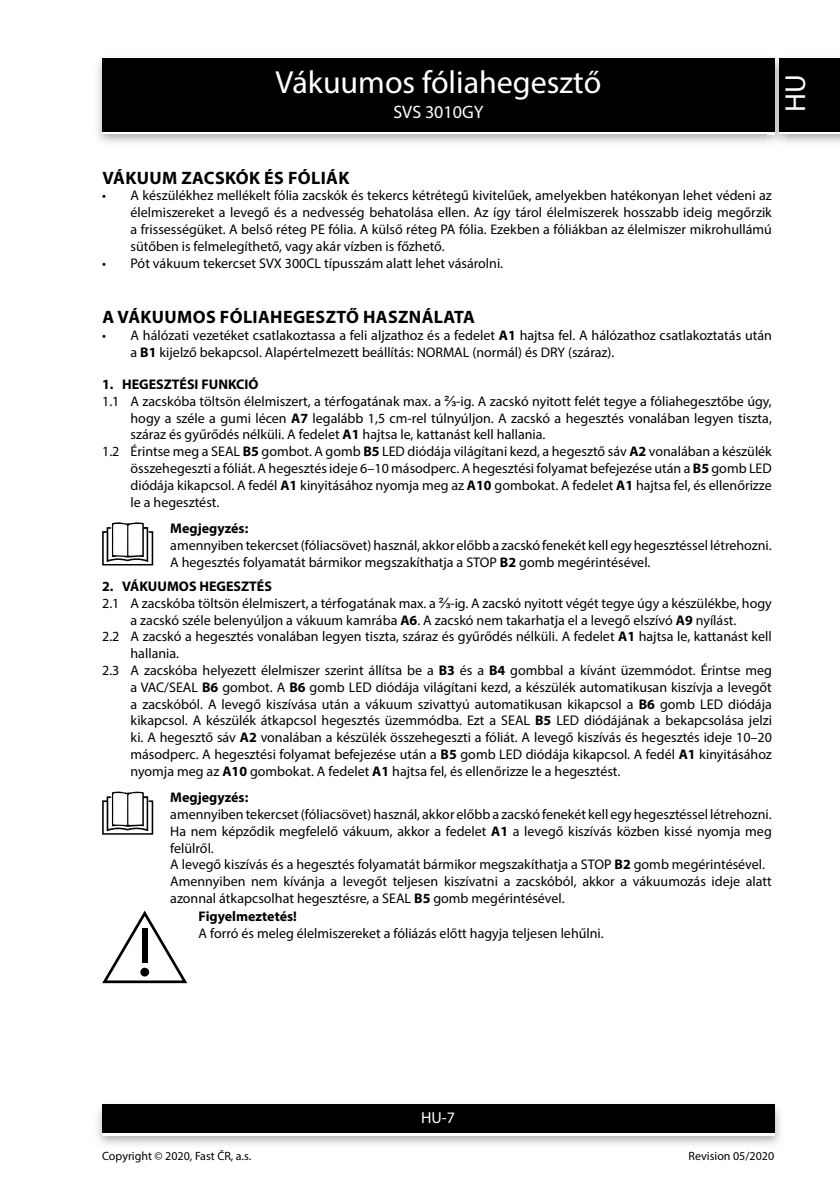
<style>
.page{position:relative;width:840px;height:1191px;background:#fff}
.page>*{position:absolute;margin:0;border:0;box-sizing:border-box;transform-origin:0 0}
.t1{font:32px "Myriad Pro";color:#fff}
.t2{font:29px "Myriad Pro";color:#fff}
.t3{font:700 18px "Myriad Pro";letter-spacing:.02em;color:#000}
.t4{font:18px "Myriad Pro";color:#fff}
.t5{font:16px "Myriad Pro";color:#fff}
.t6{font:14px/16.8px "Myriad Pro";color:#000}
.t7{font:700 14px "Myriad Pro";color:#000}
.t8{font:12px "Myriad Pro";color:#000}
.s1{font-weight:700}
.s2{font-family:"Arial"}
</style>
<div class="page">
<div style="left:102px;top:61px;width:672px;height:73px;background:linear-gradient(to right,#000,#000)"></div>
<div style="left:102px;top:58px;width:672px;height:73px;background:#000"></div>
<img style="left:97px;top:1104px;width:684px;height:41px">
<div style="left:102px;top:1107px;width:672px;height:28px;background:linear-gradient(to right,#fff,#fff)"></div>
<div style="left:102px;top:1104px;width:672px;height:28px;background:#000"></div>
<img style="left:767px;top:56px;width:18px;height:89px">
<svg style="left:767px;top:131px;width:7px;height:3px"></svg>
<img style="left:767px;top:58px;width:7px;height:3px">
<img style="left:767px;top:61px;width:7px;height:70px">
<div style="left:778px;top:61px;width:61px;height:73px;background:linear-gradient(to right,#000,#000)"></div>
<div style="left:778px;top:58px;width:61px;height:73px;background:#000"></div>
<svg style="left:102px;top:522px;width:51px;height:43px"></svg>
<svg style="left:102px;top:791px;width:51px;height:43px"></svg>
<svg style="left:102px;top:910px;width:85px;height:73px"></svg>
<div style="left:142px;top:928px;width:5px;height:35px;background:#000"></div>
<div style="left:140px;top:967px;width:9px;height:9px;background:#000;border-radius:50%"></div>
<h1 class="t1" style="left:275px;top:62px;width:327px">Vákuumos fóliahegesztő</h1>
<p class="t4" style="left:393px;top:101px;width:91px">SVS 3010GY</p>
<h2 class="t2" style="left:777px;top:112px;width:39px;rotate:-90deg">HU</h2>
<p class="t3" style="left:102px;top:166px;width:248px">VÁKUUM ZACSKÓK ÉS FÓLIÁK</p>
<p class="t6" style="left:130px;top:187px;width:642px;text-align:justify;text-indent:-28px">• A készülékhez mellékelt fólia zacskók és tekercs kétrétegű kivitelűek, amelyekben hatékonyan lehet védeni az élelmiszereket a levegő és a nedvesség behatolása ellen. Az így tárol élelmiszerek hosszabb ideig megőrzik a frissességüket. A belső réteg PE fólia. A külső réteg PA fólia. Ezekben a fóliákban az élelmiszer mikrohullámú sütőben is felmelegíthető, vagy akár vízben is főzhető.</p>
<p class="t6" style="left:102px;top:254px;width:402px">• Pót vákuum tekercset SVX 300CL típusszám alatt lehet vásárolni.</p>
<p class="t3" style="left:102px;top:305px;width:374px">A VÁKUUMOS FÓLIAHEGESZTŐ HASZNÁLATA</p>
<p class="t6" style="left:130px;top:326px;width:642px;text-indent:-28px">• A hálózati vezetéket csatlakoztassa a feli aljzathoz és a fedelet <span class="s1">A1</span> hajtsa fel. A hálózathoz csatlakoztatás után a <span class="s1">B1</span> kijelző bekapcsol. Alapértelmezett beállítás: NORMAL (normál) és DRY (száraz).</p>
<p class="t7" style="left:102px;top:375px;width:158px">1. HEGESZTÉSI FUNKCIÓ</p>
<p class="t6" style="left:102px;top:392px;width:670px">1.1 A zacskóba töltsön élelmiszert, a térfogatának max. a <span class="s2">⅔</span>-ig. A zacskó nyitott felét tegye a fóliahegesztőbe úgy,</p>
<p class="t6" style="left:130px;top:409px;width:642px">hogy a széle a gumi lécen <span class="s1">A7</span> legalább 1,5 cm-rel túlnyúljon. A zacskó a hegesztés vonalában legyen tiszta,</p>
<p class="t6" style="left:130px;top:426px;width:416px">száraz és gyűrődés nélküli. A fedelet <span class="s1">A1</span> hajtsa le, kattanást kell hallania.</p>
<p class="t6" style="left:102px;top:443px;width:670px">1.2 Érintse meg a SEAL <span class="s1">B5</span> gombot. A gomb <span class="s1">B5</span> LED diódája világítani kezd, a hegesztő sáv <span class="s1">A2</span> vonalában a készülék</p>
<p class="t6" style="left:130px;top:460px;width:642px">összehegeszti a fóliát. A hegesztés ideje 6–10 másodperc. A hegesztési folyamat befejezése után a <span class="s1">B5</span> gomb LED</p>
<p class="t6" style="left:130px;top:476px;width:642px">diódája kikapcsol. A fedél <span class="s1">A1</span> kinyitásához nyomja meg az <span class="s1">A10</span> gombokat. A fedelet <span class="s1">A1</span> hajtsa fel, és ellenőrizze</p>
<p class="t6" style="left:130px;top:493px;width:90px">le a hegesztést.</p>
<p class="t7" style="left:170px;top:519px;width:80px">Megjegyzés:</p>
<p class="t6" style="left:170px;top:536px;width:602px">amennyiben tekercset (fóliacsövet) használ, akkor előbb a zacskó fenekét kell egy hegesztéssel létrehozni.<br>A hegesztés folyamatát bármikor megszakíthatja a STOP <span class="s1">B2</span> gomb megérintésével.</p>
<p class="t7" style="left:102px;top:577px;width:171px">2. VÁKUUMOS HEGESZTÉS</p>
<p class="t6" style="left:102px;top:594px;width:670px">2.1 A zacskóba töltsön élelmiszert, a térfogatának max. a <span class="s2">⅔</span>-ig. A zacskó nyitott végét tegye úgy a készülékbe, hogy</p>
<p class="t6" style="left:130px;top:611px;width:607px">a zacskó széle belenyúljon a vákuum kamrába <span class="s1">A6</span>. A zacskó nem takarhatja el a levegő elszívó <span class="s1">A9</span> nyílást.</p>
<p class="t6" style="left:102px;top:628px;width:670px">2.2 A zacskó a hegesztés vonalában legyen tiszta, száraz és gyűrődés nélküli. A fedelet <span class="s1">A1</span> hajtsa le, kattanást kell</p>
<p class="t6" style="left:130px;top:645px;width:50px">hallania.</p>
<p class="t6" style="left:102px;top:661px;width:670px">2.3 A zacskóba helyezett élelmiszer szerint állítsa be a <span class="s1">B3</span> és a <span class="s1">B4</span> gombbal a kívánt üzemmódot. Érintse meg</p>
<p class="t6" style="left:130px;top:678px;width:642px">a VAC/SEAL <span class="s1">B6</span> gombot. A <span class="s1">B6</span> gomb LED diódája világítani kezd, a készülék automatikusan kiszívja a levegőt</p>
<p class="t6" style="left:130px;top:695px;width:642px">a zacskóból. A levegő kiszívása után a vákuum szivattyú automatikusan kikapcsol a <span class="s1">B6</span> gomb LED diódája</p>
<p class="t6" style="left:130px;top:712px;width:642px">kikapcsol. A készülék átkapcsol hegesztés üzemmódba. Ezt a SEAL <span class="s1">B5</span> LED diódájának a bekapcsolása jelzi</p>
<p class="t6" style="left:130px;top:729px;width:642px">ki. A hegesztő sáv <span class="s1">A2</span> vonalában a készülék összehegeszti a fóliát. A levegő kiszívás és hegesztés ideje 10–20</p>
<p class="t6" style="left:130px;top:745px;width:642px">másodperc. A hegesztési folyamat befejezése után a <span class="s1">B5</span> gomb LED diódája kikapcsol. A fedél <span class="s1">A1</span> kinyitásához</p>
<p class="t6" style="left:130px;top:762px;width:491px">nyomja meg az <span class="s1">A10</span> gombokat. A fedelet <span class="s1">A1</span> hajtsa fel, és ellenőrizze le a hegesztést.</p>
<p class="t7" style="left:170px;top:788px;width:80px">Megjegyzés:</p>
<p class="t6" style="left:170px;top:805px;width:602px">amennyiben tekercset (fóliacsövet) használ, akkor előbb a zacskó fenekét kell egy hegesztéssel létrehozni.<br>Ha nem képződik megfelelő vákuum, akkor a fedelet <span class="s1">A1</span> a levegő kiszívás közben kissé nyomja meg felülről.<br>A levegő kiszívás és a hegesztés folyamatát bármikor megszakíthatja a STOP <span class="s1">B2</span> gomb megérintésével.<br>Amennyiben nem kívánja a levegőt teljesen kiszívatni a zacskóból, akkor a vákuumozás ideje alatt azonnal átkapcsolhat hegesztésre, a SEAL <span class="s1">B5</span> gomb megérintésével.</p>
<p class="t7" style="left:198px;top:907px;width:100px">Figyelmeztetés!</p>
<p class="t6" style="left:198px;top:924px;width:406px">A forró és meleg élelmiszereket a fóliázás előtt hagyja teljesen lehűlni.</p>
<p class="t5" style="left:421px;top:1108px;width:35px">HU-7</p>
<p class="t8" style="left:102px;top:1148px;width:150px">Copyright © 2020, Fast ČR, a.s.</p>
<p class="t8" style="left:688px;top:1148px;width:87px">Revision 05/2020</p>
</div>
